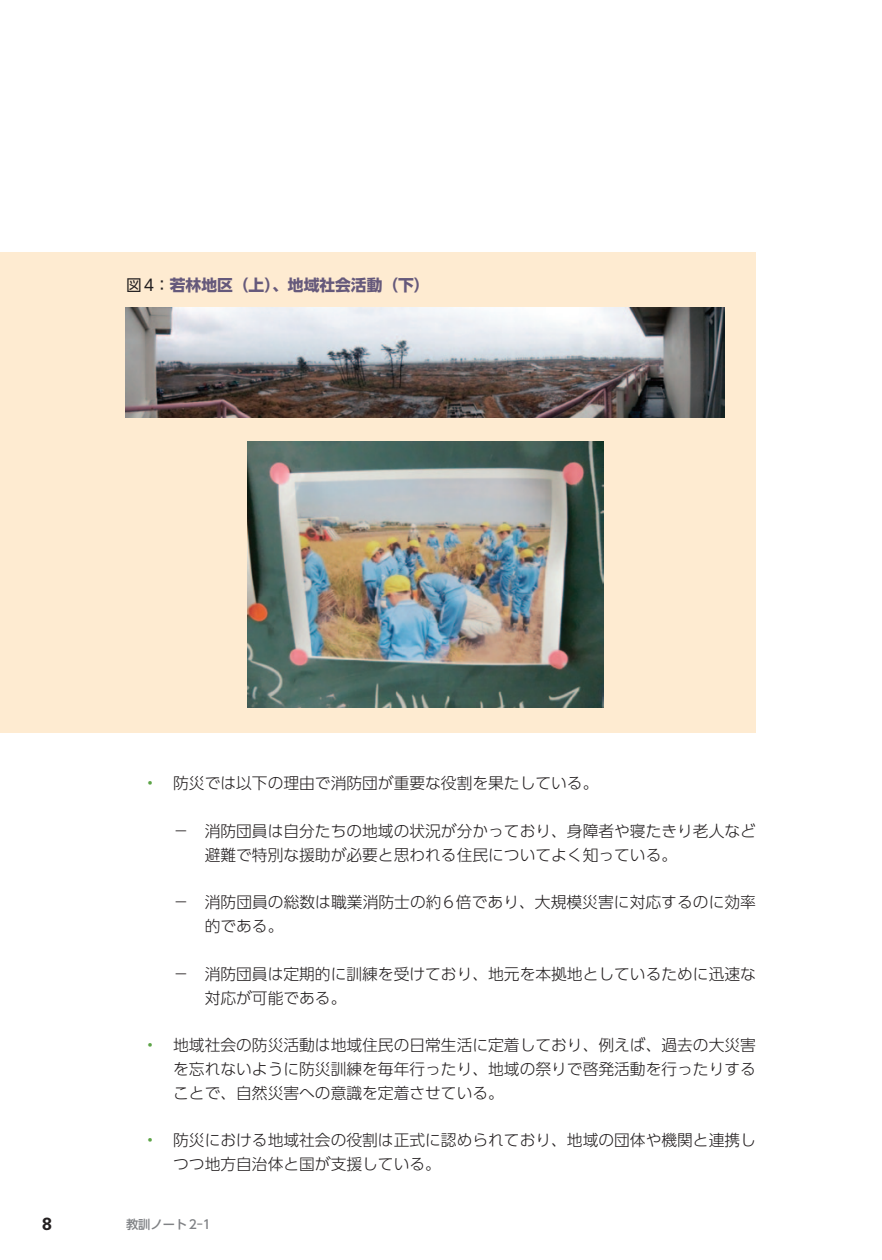
<style>
.page{position:relative;width:882px;height:1260px;background:#fff}
.page>*{position:absolute;margin:0;border:0;box-sizing:border-box;transform-origin:0 0}
.t1{font:700 17.5px "Univers LT Std";color:#231f20}
.t2{font:300 15.75px/23.8px "UD Shin Go Pro";color:#231f20}
.t3{font:700 15.75px "UD Shin Go Pro";color:#65597b}
.t4{font:500 12.25px "UD Shin Go Pro";color:#808285}
.s1{font-weight:400;color:#231f20}
.s2{color:#5da448}
</style>
<div class="page">
<div style="left:0;top:252px;width:756px;height:480px;background:#feebd1"></div>
<img style="left:247px;top:441px;width:356px;height:266px">
<img style="left:126px;top:307px;width:598px;height:111px">
<p class="t3" style="left:126px;top:272px;width:305px"><span class="s1">図4：</span>若林地区（上）、地域社会活動（下）</p>
<p class="t2" style="left:147px;top:771px;width:453px"><span class="s2">•</span> 防災では以下の理由で消防団が重要な役割を果たしている。</p>
<p class="t2" style="left:205px;top:819px;width:553px;text-indent:-32px">－ 消防団員は自分たちの地域の状況が分かっており、身障者や寝たきり老人など避難で特別な援助が必要と思われる住民についてよく知っている。</p>
<p class="t2" style="left:205px;top:890px;width:553px;text-indent:-32px">－ 消防団員の総数は職業消防士の約6倍であり、大規模災害に対応するのに効率的である。</p>
<p class="t2" style="left:205px;top:961px;width:553px;text-indent:-32px">－ 消防団員は定期的に訓練を受けており、地元を本拠地としているために迅速な対応が可能である。</p>
<p class="t2" style="left:173px;top:1033px;width:584px;text-align:justify;text-indent:-27px"><span class="s2">•</span> 地域社会の防災活動は地域住民の日常生活に定着しており、例えば、過去の大災害を忘れないように防災訓練を毎年行ったり、地域の祭りで啓発活動を行ったりすることで、自然災害への意識を定着させている。</p>
<p class="t2" style="left:173px;top:1128px;width:584px;text-indent:-27px"><span class="s2">•</span> 防災における地域社会の役割は正式に認められており、地域の団体や機関と連携しつつ地方自治体と国が支援している。</p>
<p class="t1" style="left:42px;top:1214px;width:11px">8</p>
<p class="t4" style="left:126px;top:1215px;width:87px">教訓ノート2-1</p>
</div>
